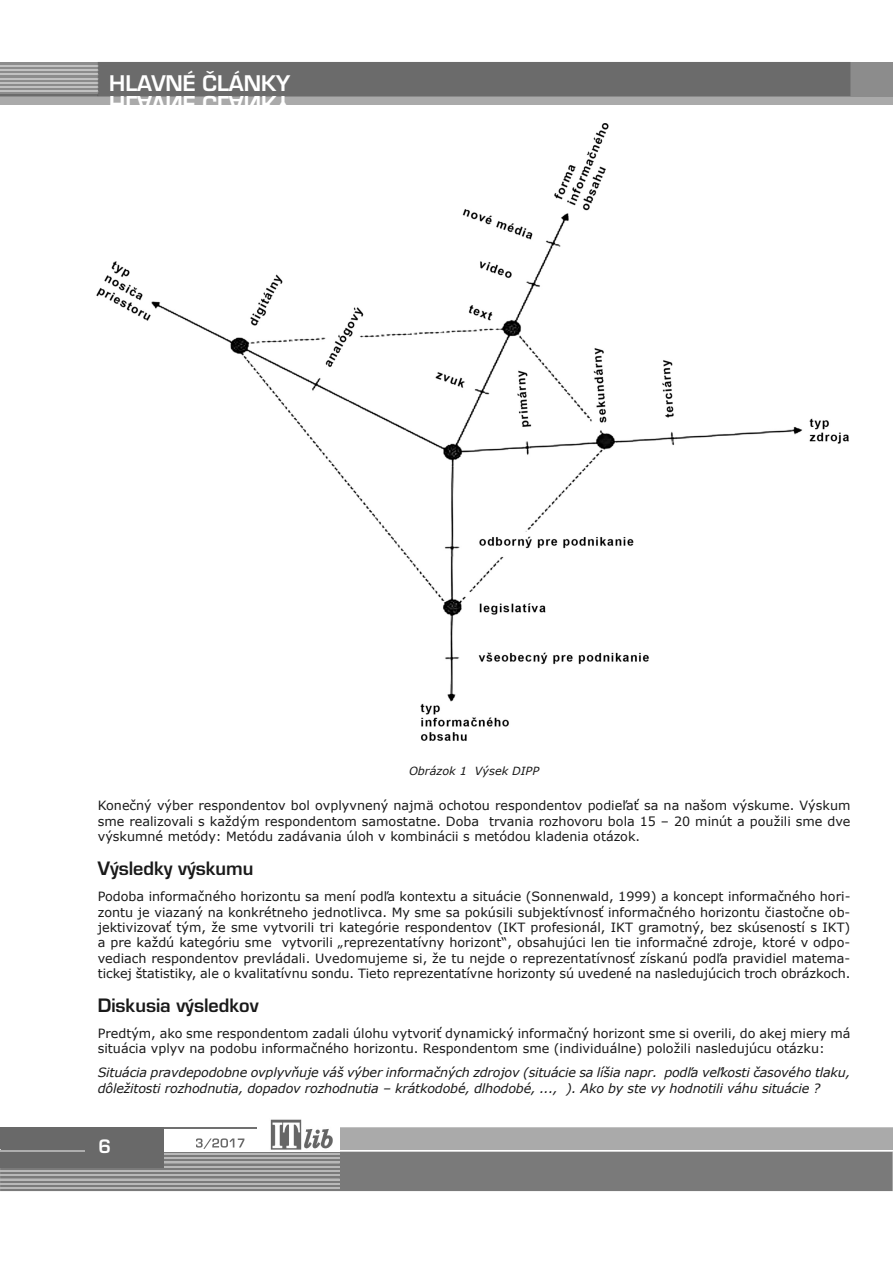
<style>
.page{position:relative;width:893px;height:1263px;background:#fff}
.page>*{position:absolute;margin:0;border:0;box-sizing:border-box;transform-origin:0 0}
.t1{font:21px "Euromode CE Bold";color:#fff}
.t2{font:18px "Euromode CE Bold";color:#191919}
.t3{font:18px "Euromode CE Bold";color:#fff}
.t4{font:12.75px/15.3px "Verdana";color:#191919;text-align:justify}
.t5{font:italic 12.75px/15.3px "Verdana";letter-spacing:-.015em;color:#191919}
.t6{font:italic 11.25px "Verdana";color:#191919}
</style>
<div class="page">
<div style="left:0;top:62px;width:893px;height:43px;background:#aaa"></div>
<div style="left:0;top:62px;width:893px;height:34px;background:#8c8c8c"></div>
<div style="left:98px;top:62px;width:752px;height:34px;background:#6b6b6b"></div>
<hr style="left:0;top:95px;width:98px;height:1px;background:#6b6b6b">
<hr style="left:0;top:91px;width:98px;height:1px;background:#c1c1c1">
<hr style="left:0;top:86px;width:98px;height:2px;background:#c1c1c1">
<hr style="left:0;top:82px;width:98px;height:2px;background:#c1c1c1">
<hr style="left:0;top:78px;width:98px;height:1px;background:#c1c1c1">
<hr style="left:0;top:74px;width:98px;height:1px;background:#c1c1c1">
<hr style="left:0;top:69px;width:98px;height:2px;background:#c1c1c1">
<hr style="left:0;top:65px;width:98px;height:2px;background:#c1c1c1">
<svg style="left:340px;top:1127px;width:553px;height:64px;background:#acacac"></svg>
<hr style="left:0;top:1150px;width:893px;height:1px;background:#fff">
<hr style="left:164px;top:1127px;width:93px;height:2px;background:#707070">
<img style="left:270px;top:1119px;width:62px;height:19px">
<svg style="left:0;top:1138px;width:892px;height:53px;background:#8d8d8d"></svg>
<hr style="left:0;top:1187px;width:340px;height:2px;background:#b8b8b8">
<hr style="left:0;top:1183px;width:340px;height:1px;background:#b8b8b8">
<hr style="left:0;top:1179px;width:340px;height:1px;background:#b8b8b8">
<hr style="left:0;top:1174px;width:340px;height:2px;background:#b8b8b8">
<hr style="left:0;top:1170px;width:340px;height:2px;background:#b8b8b8">
<hr style="left:0;top:1166px;width:340px;height:1px;background:#b8b8b8">
<hr style="left:0;top:1162px;width:340px;height:1px;background:#b8b8b8">
<hr style="left:0;top:1157px;width:340px;height:2px;background:#b8b8b8">
<hr style="left:0;top:1153px;width:340px;height:2px;background:#b8b8b8">
<div style="left:0;top:1127px;width:164px;height:41px;background:#696969"></div>
<hr style="left:0;top:1150px;width:84px;height:1px;background:#aeaeae">
<img style="left:96px;top:123px;width:753px;height:618px">
<h1 class="t1" style="left:109px;top:73px;width:182px">HHLLAAvvNNÉÉ ČČLLÁÁNNKKYY</h1>
<p class="t6" style="left:409px;top:764px;width:132px">Obrázok 1 Výsek DIPP</p>
<p class="t4" style="left:98px;top:798px;width:754px">Konečný výber respondentov bol ovplyvnený najmä ochotou respondentov podieľať sa na našom výskume. Výskum sme realizovali s každým respondentom samostatne. Doba trvania rozhovoru bola 15 – 20 minút a použili sme dve výskumné metódy: Metódu zadávania úloh v kombinácii s metódou kladenia otázok.</p>
<h2 class="t2" style="left:98px;top:858px;width:157px">výsledky výskumu</h2>
<p class="t4" style="left:98px;top:889px;width:754px">Podoba informačného horizontu sa mení podľa kontextu a situácie (Sonnenwald, 1999) a koncept informačného hori&shy;zontu je viazaný na konkrétneho jednotlivca. My sme sa pokúsili subjektívnosť informačného horizontu čiastočne ob&shy;jektivizovať tým, že sme vytvorili tri kategórie respondentov (IKT profesionál, IKT gramotný, bez skúseností s IKT) a pre každú kategóriu sme vytvorili „reprezentatívny horizont“, obsahujúci len tie informačné zdroje, ktoré v odpo&shy;vediach respondentov prevládali. Uvedomujeme si, že tu nejde o reprezentatívnosť získanú podľa pravidiel matema&shy;tickej štatistiky, ale o kvalitatívnu sondu. Tieto reprezentatívne horizonty sú uvedené na nasledujúcich troch obrázkoch.</p>
<h2 class="t2" style="left:98px;top:994px;width:162px">diskusia výsledkov</h2>
<p class="t4" style="left:98px;top:1025px;width:754px">Predtým, ako sme respondentom zadali úlohu vytvoriť dynamický informačný horizont sme si overili, do akej miery má situácia vplyv na podobu informačného horizontu. Respondentom sme (individuálne) položili nasledujúcu otázku:</p>
<p class="t5" style="left:98px;top:1064px;width:754px">Situácia pravdepodobne ovplyvňuje váš výber informačných zdrojov (situácie sa líšia napr. podľa veľkosti časového tlaku, dôležitosti rozhodnutia, dopadov rozhodnutia – krátkodobé, dlhodobé, ..., ). Ako by ste vy hodnotili váhu situácie ?</p>
<h2 class="t3" style="left:98px;top:1135px;width:14px">6</h2>
</div>
